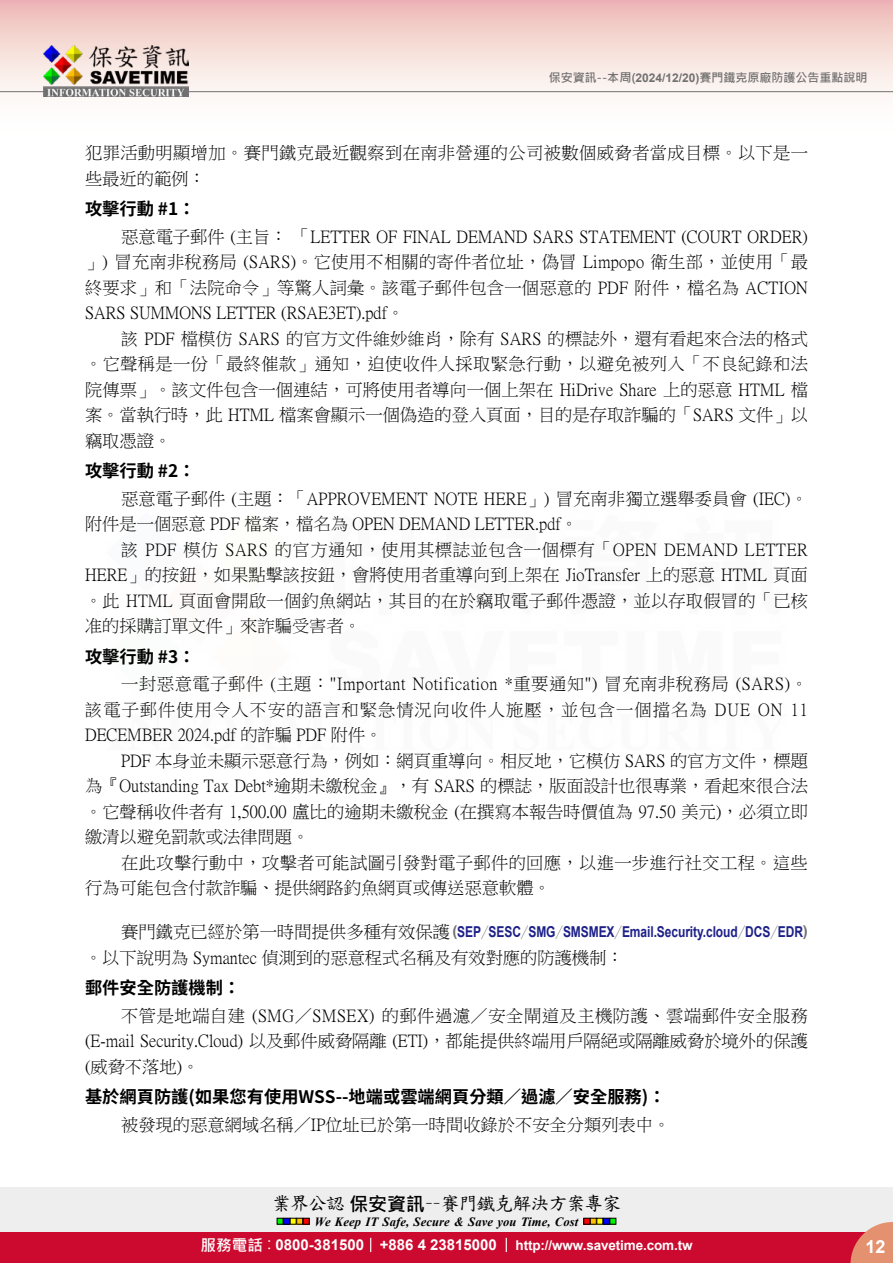
<style>
.page{position:relative;width:893px;height:1263px;background:#fff}
.page>*{position:absolute;margin:0;border:0;box-sizing:border-box;transform-origin:0 0}
.t1{font:18.9px "DF Kai Shu SB Estd BF";letter-spacing:-.05em;color:#000}
.t2{font:700 18px "Arial";color:#fff}
.t3{font:17.25px/25.5px "P Ming Li U";color:#000;text-align:justify}
.t4{font:700 17.25px "Source Han Sans TW";color:#000}
.t5{font:17.25px/25.5px "P Ming Li U";letter-spacing:.02em;color:#000}
.t6{font:17.25px/25.5px "P Ming Li U";letter-spacing:.025em;color:#000}
.t7{font:700 15px "Arial";letter-spacing:-.005em;color:#1d2088;scale:.8 1}
.t8{font:700 13.5px "Arial";letter-spacing:-.01em;color:#fff}
.t9{font:italic 700 12.6px "Times New Roman";letter-spacing:.005em;color:#000}
.t10{font:700 12px "Microsoft Jheng Hei";color:#727171}
.s1{font-family:"Arial"}
.s2{font-family:"P Ming Li U";font-weight:400;font-size:17.25px;color:#000}
.s3{color:#727171}
.s4{font-family:"Source Han Sans TW";font-weight:800;color:#727171}
.s5{font-family:"Microsoft Jheng Hei";font-weight:700}
.s6{font-family:"Microsoft Jheng Hei";font-size:15.6px}
.s7{font-family:"Microsoft Jheng Hei";font-weight:400;font-size:15.6px}
.s8{font-size:15px}
</style>
<div class="page">
<div style="left:0;top:1187px;width:893px;height:49px;background:#eee"></div>
<svg style="left:277px;top:1218px;width:32px;height:6px"></svg>
<svg style="left:584px;top:1218px;width:32px;height:6px"></svg>
<div style="left:0;top:1232px;width:893px;height:31px;background:#cc0a2f"></div>
<svg style="left:850px;top:1222px;width:43px;height:41px"></svg>
<svg style="left:370px;top:1238px;width:1px;height:14px"></svg>
<svg style="left:506px;top:1238px;width:1px;height:14px"></svg>
<div style="left:0;top:0;width:893px;height:141px;background:linear-gradient(to bottom,#efc0bb,#fff)"></div>
<hr style="left:0;top:91px;width:893px;height:1px;background:#727171">
<img style="left:44px;top:46px;width:145px;height:51px">
<p class="t10" style="left:549px;top:70px;width:320px">保安資訊--本周(<span class="s1">2024/12/20)</span>賽門鐵克原廠防護公告重點說明</p>
<p class="t6" style="left:85px;top:140px;width:725px">犯罪活動明顯增加。賽門鐵克最近觀察到在南非營運的公司被數個威脅者當成目標。以下是一些最近的範例：</p>
<p class="t4" style="left:85px;top:199px;width:112px">攻擊行動 #1：</p>
<p class="t3" style="left:85px;top:224px;width:724px;text-indent:36px">惡意電子郵件 (主旨： 「LETTER OF FINAL DEMAND SARS STATEMENT (COURT ORDER)」) 冒充南非稅務局 (SARS)。它使用不相關的寄件者位址，偽冒 Limpopo 衛生部，並使用「最終要求」和「法院命令」等驚人詞彙。該電子郵件包含一個惡意的 PDF 附件，檔名為 ACTION SARS SUMMONS LETTER (RSAE3ET).pdf。</p>
<p class="t3" style="left:85px;top:326px;width:725px;text-indent:36px">該 PDF 檔模仿 SARS 的官方文件維妙維肖，除有 SARS 的標誌外，還有看起來合法的格式。它聲稱是一份「最終催款」通知，迫使收件人採取緊急行動，以避免被列入「不良紀錄和法院傳票」。該文件包含一個連結，可將使用者導向一個上架在 HiDrive Share 上的惡意 HTML 檔案。當執行時，此 HTML 檔案會顯示一個偽造的登入頁面，目的是存取詐騙的「SARS 文件」以竊取憑證。</p>
<p class="t4" style="left:85px;top:461px;width:112px">攻擊行動 #2：</p>
<p class="t3" style="left:85px;top:486px;width:724px;text-indent:36px">惡意電子郵件 (主題：「APPROVEMENT NOTE HERE」) 冒充南非獨立選舉委員會 (IEC)。附件是一個惡意 PDF 檔案，檔名為 OPEN DEMAND LETTER.pdf。</p>
<p class="t3" style="left:85px;top:537px;width:724px;text-indent:36px">該 PDF 模仿 SARS 的官方通知，使用其標誌並包含一個標有「OPEN DEMAND LETTER HERE」的按鈕，如果點擊該按鈕，會將使用者重導向到上架在 JioTransfer 上的惡意 HTML 頁面。此 HTML 頁面會開啟一個釣魚網站，其目的在於竊取電子郵件憑證，並以存取假冒的「已核准的採購訂單文件」來詐騙受害者。</p>
<p class="t4" style="left:85px;top:646px;width:112px">攻擊行動 #3：</p>
<p class="t3" style="left:85px;top:671px;width:724px;text-indent:36px">一封惡意電子郵件 (主題："Important Notification *重要通知") 冒充南非稅務局 (SARS)。該電子郵件使用令人不安的語言和緊急情況向收件人施壓，並包含一個擋名為 DUE ON 11<br>DECEMBER 2024.pdf 的詐騙 PDF 附件。</p>
<p class="t3" style="left:85px;top:748px;width:724px;text-indent:36px">PDF 本身並未顯示惡意行為，例如：網頁重導向。相反地，它模仿 SARS 的官方文件，標題為『Outstanding Tax Debt*逾期未繳稅金』，有 SARS 的標誌，版面設計也很專業，看起來很合法。它聲稱收件者有 1,500.00 盧比的逾期未繳稅金 (在撰寫本報告時價值為 97.50 美元)，必須立即繳清以避免罰款或法律問題。</p>
<p class="t5" style="left:85px;top:850px;width:724px;text-indent:36px">在此攻擊行動中，攻擊者可能試圖引發對電子郵件的回應，以進一步進行社交工程。這些行為可能包含付款詐騙、提供網路釣魚網頁或傳送惡意軟體。</p>
<p class="t7" style="left:121px;top:921px;width:860px"><span class="s2">賽門鐵克已經於第一時間提供多種有效保護</span><span class="s3">(</span>SEP<span class="s4">／</span>SESC<span class="s4">／</span>SMG<span class="s4">／</span>SMSMEX<span class="s4">／</span>Email.Security.cloud<span class="s4">／</span>DCS<span class="s4">／</span>EDR<span class="s3">)</span></p>
<p class="t3" style="left:85px;top:944px;width:540px">。以下說明為 Symantec 偵測到的惡意程式名稱及有效對應的防護機制：</p>
<p class="t4" style="left:85px;top:977px;width:157px">郵件安全防護機制：</p>
<p class="t3" style="left:85px;top:1002px;width:724px;text-indent:36px">不管是地端自建 (SMG／SMSEX) 的郵件過濾／安全閘道及主機防護、雲端郵件安全服務(E-mail Security.Cloud) 以及郵件威脅隔離 (ETI)，都能提供終端用戶隔絕或隔離威脅於境外的保護(威脅不落地)。</p>
<p class="t4" style="left:85px;top:1086px;width:582px">基於網頁防護(如果您有使用WSS--地端或雲端網頁分類／過濾／安全服務)：</p>
<p class="t3" style="left:121px;top:1111px;width:551px">被發現的惡意網域名稱／IP位址已於第一時間收錄於不安全分類列表中。</p>
<p class="t1" style="left:272px;top:1194px;width:351px">業界公認<span class="s5">保安資訊</span>－－賽門鐵克解決方案專家</p>
<p class="t9" style="left:315px;top:1212px;width:265px">We Keep IT Safe, Secure &amp; Save you Time, Cost</p>
<p class="t8" style="left:200px;top:1235px;width:494px"><span class="s6">服務電話</span><span class="s7">：</span><span class="s8">0800-381500 +886 4 23815000</span> http://www.savetime.com.tw</p>
<p class="t2" style="left:865px;top:1234px;width:22px">12</p>
</div>
